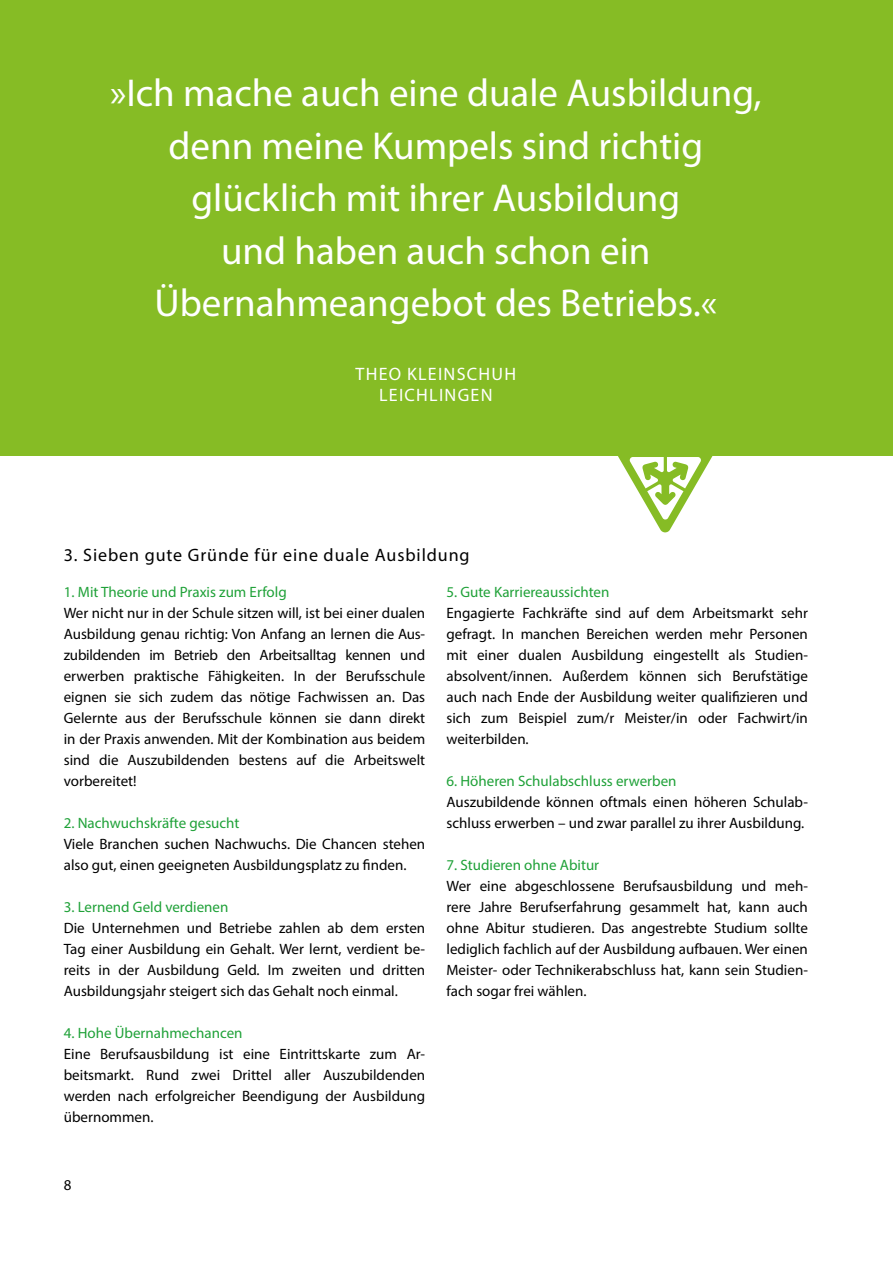
<style>
.page{position:relative;width:893px;height:1263px;background:#fff}
.page>*{position:absolute;margin:0;border:0;box-sizing:border-box;transform-origin:0 0}
.t1{font:39px/52.5px "Myriad Pro";color:#fff;text-align:center}
.t2{font:18px "Myriad Pro";letter-spacing:.05em;color:#000}
.t3{font:18px/21px "Myriad Pro";letter-spacing:.07em;color:#fff;text-align:center}
.t4{font:15px/21px "Myriad Pro";color:#000;text-align:justify}
.t5{font:15px "Myriad Pro";color:#1fa138}
</style>
<div class="page">
<div style="left:0;top:0;width:893px;height:455px;background:#86bc25"></div>
<svg style="left:608px;top:455px;width:114px;height:77px"></svg>
<h1 class="t1" style="left:110px;top:67px;width:653px">»Ich mache auch eine duale Ausbildung, denn meine Kumpels sind richtig glücklich mit ihrer Ausbildung<br>und haben auch schon ein<br>Übernahmeangebot des Betriebs.«</h1>
<p class="t3" style="left:355px;top:363px;width:162px">THEO KLEINSCHUH<br>LEICHLINGEN</p>
<p class="t2" style="left:64px;top:543px;width:407px">3. Sieben gute Gründe für eine duale Ausbildung</p>
<p class="t5" style="left:64px;top:582px;width:224px">1. Mit Theorie und Praxis zum Erfolg</p>
<p class="t4" style="left:64px;top:602px;width:363px">Wer nicht nur in der Schule sitzen will, ist bei einer dualen Ausbildung genau richtig: Von Anfang an lernen die Aus&shy;zubildenden im Betrieb den Arbeitsalltag kennen und erwerben praktische Fähigkeiten. In der Berufsschule eignen sie sich zudem das nötige Fachwissen an. Das Gelernte aus der Berufsschule können sie dann direkt in der Praxis anwenden. Mit der Kombination aus beidem sind die Auszubildenden bestens auf die Arbeitswelt vorbereitet!</p>
<p class="t5" style="left:64px;top:813px;width:177px">2. Nachwuchskräfte gesucht</p>
<p class="t4" style="left:64px;top:833px;width:363px">Viele Branchen suchen Nachwuchs. Die Chancen stehen also gut, einen geeigneten Ausbildungsplatz zu finden.</p>
<p class="t5" style="left:64px;top:897px;width:166px">3. Lernend Geld verdienen</p>
<p class="t4" style="left:64px;top:917px;width:363px">Die Unternehmen und Betriebe zahlen ab dem ersten Tag einer Ausbildung ein Gehalt. Wer lernt, verdient be&shy;reits in der Ausbildung Geld. Im zweiten und dritten Ausbildungsjahr steigert sich das Gehalt noch einmal.</p>
<p class="t5" style="left:64px;top:1023px;width:180px">4. Hohe Übernahmechancen</p>
<p class="t4" style="left:64px;top:1043px;width:363px">Eine Berufsausbildung ist eine Eintrittskarte zum Ar&shy;beitsmarkt. Rund zwei Drittel aller Auszubildenden werden nach erfolgreicher Beendigung der Ausbildung übernommen.</p>
<p class="t5" style="left:446px;top:582px;width:164px">5. Gute Karriereaussichten</p>
<p class="t4" style="left:446px;top:602px;width:363px">Engagierte Fachkräfte sind auf dem Arbeitsmarkt sehr gefragt. In manchen Bereichen werden mehr Personen mit einer dualen Ausbildung eingestellt als Studien&shy;absolvent/innen. Außerdem können sich Berufstätige auch nach Ende der Ausbildung weiter qualifizieren und sich zum Beispiel zum/r Meister/in oder Fachwirt/in weiterbilden.</p>
<p class="t5" style="left:446px;top:771px;width:232px">6. Höheren Schulabschluss erwerben</p>
<p class="t4" style="left:446px;top:791px;width:363px">Auszubildende können oftmals einen höheren Schulab&shy;schluss erwerben – und zwar parallel zu ihrer Ausbildung.</p>
<p class="t5" style="left:446px;top:855px;width:154px">7. Studieren ohne Abitur</p>
<p class="t4" style="left:446px;top:875px;width:363px">Wer eine abgeschlossene Berufsausbildung und meh&shy;rere Jahre Berufserfahrung gesammelt hat, kann auch ohne Abitur studieren. Das angestrebte Studium sollte lediglich fachlich auf der Ausbildung aufbauen. Wer einen Meister- oder Technikerabschluss hat, kann sein Studien&shy;fach sogar frei wählen.</p>
<p class="t4" style="left:64px;top:1174px;width:9px">8</p>
</div>
